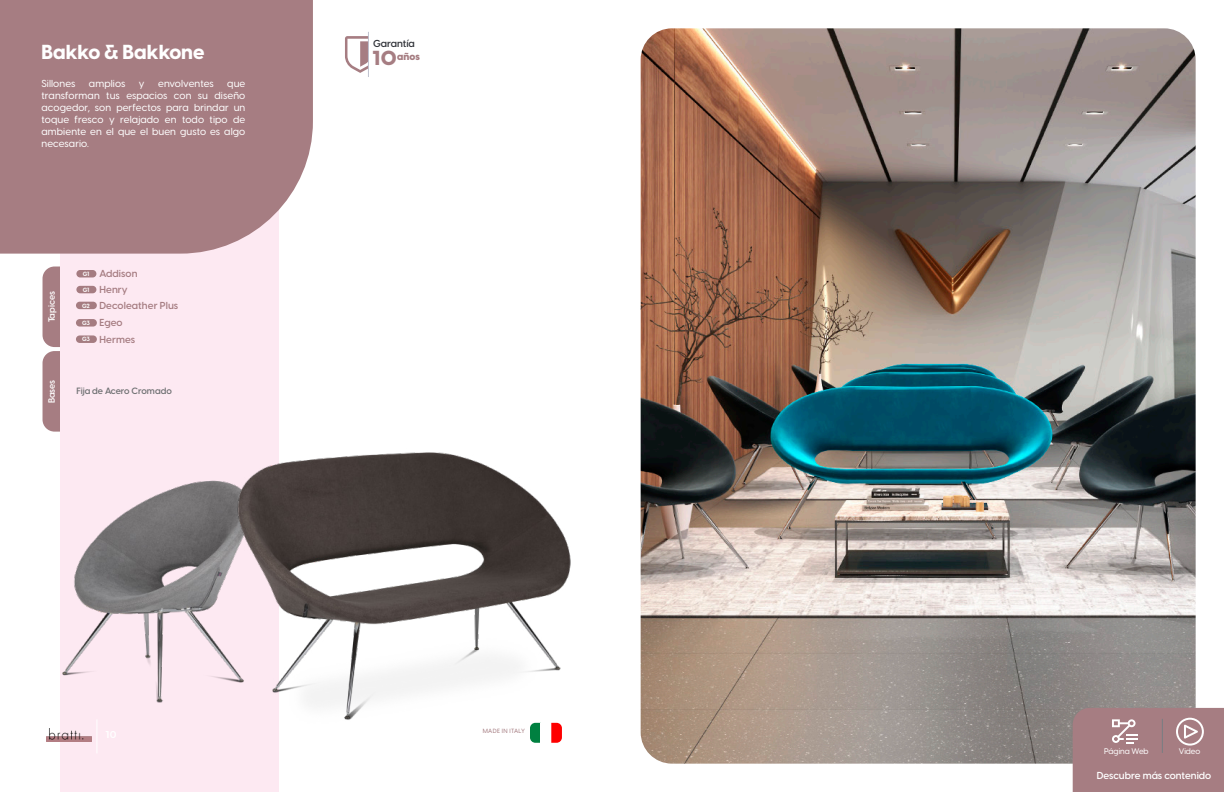
<style>
.page{position:relative;width:1224px;height:792px;background:#fff}
.page>*{position:absolute;margin:0;border:0;box-sizing:border-box;transform-origin:0 0}
.t1{font:800 20px "Visby CF";color:#fff}
.t2{font:800 20px "Visby CF";color:#a67d82}
.t3{font:500 10px/12px "Visby CF";letter-spacing:.01em;color:#fff;text-align:justify}
.t4{font:600 10px/17px "Visby CF";letter-spacing:.01em;color:#a57c81}
.t5{font:600 10px "Visby CF";color:#fff}
.t6{font:600 10px "Visby CF";color:#2f3137}
.t7{font:800 10px "Visby CF";color:#a57c81}
.t8{font:600 10px "Montserrat";color:#fff}
.t9{font:600 9px "Visby CF";color:#6d6f71}
.t10{font:600 9px "Visby CF";color:#fff}
.t11{font:500 8px "Visby CF";letter-spacing:-.005em;color:#fff}
.t12{font:500 6px "Visby CF";letter-spacing:.06em;color:#a57c81}
.t13{font:700 6px "Visby CF";letter-spacing:-.06em;color:#fff}
</style>
<div class="page">
<svg style="left:43px;top:267px;width:17px;height:165px;background:#ab8589"></svg>
<div style="left:60px;top:149px;width:219px;height:643px;background:#fde9f2"></div>
<div style="left:0;top:0;width:313px;height:254px;background:#a67d82"></div>
<img style="left:62px;top:480px;width:170px;height:223px">
<img style="left:232px;top:452px;width:339px;height:271px">
<img style="left:641px;top:28px;width:555px;height:736px">
<div style="left:76px;top:286px;width:20px;height:7px;background:#a57c81;border-radius:4px"></div>
<div style="left:76px;top:270px;width:20px;height:7px;background:#a57c81;border-radius:4px"></div>
<div style="left:76px;top:302px;width:21px;height:7px;background:#a57c81;border-radius:4px"></div>
<div style="left:76px;top:319px;width:21px;height:8px;background:#a57c81;border-radius:4px"></div>
<div style="left:76px;top:335px;width:21px;height:8px;background:#a57c81;border-radius:4px"></div>
<svg style="left:345px;top:36px;width:23px;height:37px"></svg>
<hr style="left:368px;top:32px;width:1px;height:45px;background:#bfc2cf">
<div style="left:1073px;top:708px;width:151px;height:84px;background:#a67d82"></div>
<hr style="left:1162px;top:719px;width:1px;height:34px;background:#777d82">
<svg style="left:530px;top:723px;width:10px;height:20px"></svg>
<svg style="left:551px;top:723px;width:11px;height:20px"></svg>
<hr style="left:96px;top:719px;width:1px;height:34px;background:#fff">
<img style="left:47px;top:729px;width:44px;height:13px">
<h1 class="t1" style="left:42px;top:36px;width:165px">Bakko &amp; Bakkone</h1>
<p class="t3" style="left:42px;top:76px;width:35px">Sillones</p>
<p class="t3" style="left:89px;top:76px;width:38px">amplios</p>
<p class="t3" style="left:139px;top:76px;width:7px">y</p>
<p class="t3" style="left:158px;top:76px;width:57px">envolventes</p>
<p class="t3" style="left:42px;top:76px;width:205px;text-indent:186px">que transforman tus espacios con su diseño acogedor, son perfectos para brindar un toque fresco y relajado en todo tipo de ambiente en el que el buen gusto es algo necesario.</p>
<p class="t10" style="left:45px;top:322px;width:32px;rotate:-90deg">Tapices</p>
<p class="t10" style="left:45px;top:403px;width:25px;rotate:-90deg">Bases</p>
<p class="t13" style="left:83px;top:269px;width:8px">G1</p>
<p class="t13" style="left:82px;top:301px;width:9px">G2</p>
<p class="t13" style="left:82px;top:318px;width:9px">G3</p>
<p class="t13" style="left:82px;top:335px;width:9px">G3</p>
<p class="t13" style="left:83px;top:285px;width:8px">G1</p>
<p class="t4" style="left:100px;top:265px;width:40px;line-height:15.6px">Addison<br>Henry</p>
<p class="t4" style="left:99px;top:296px;width:80px">Decoleather Plus<br>Egeo<br>Hermes</p>
<p class="t9" style="left:76px;top:384px;width:97px">Fija de Acero Cromado</p>
<p class="t6" style="left:373px;top:36px;width:43px">Garantía</p>
<p class="t7" style="left:397px;top:48px;width:24px">años</p>
<h1 class="t2" style="left:372px;top:41px;width:26px">10</h1>
<p class="t8" style="left:106px;top:728px;width:12px">10</p>
<p class="t12" style="left:483px;top:727px;width:44px">MADE IN ITALY</p>
<p class="t11" style="left:1104px;top:745px;width:46px">Página Web</p>
<p class="t11" style="left:1179px;top:745px;width:23px">Video</p>
<p class="t5" style="left:1097px;top:768px;width:116px">Descubre más contenido</p>
</div>
